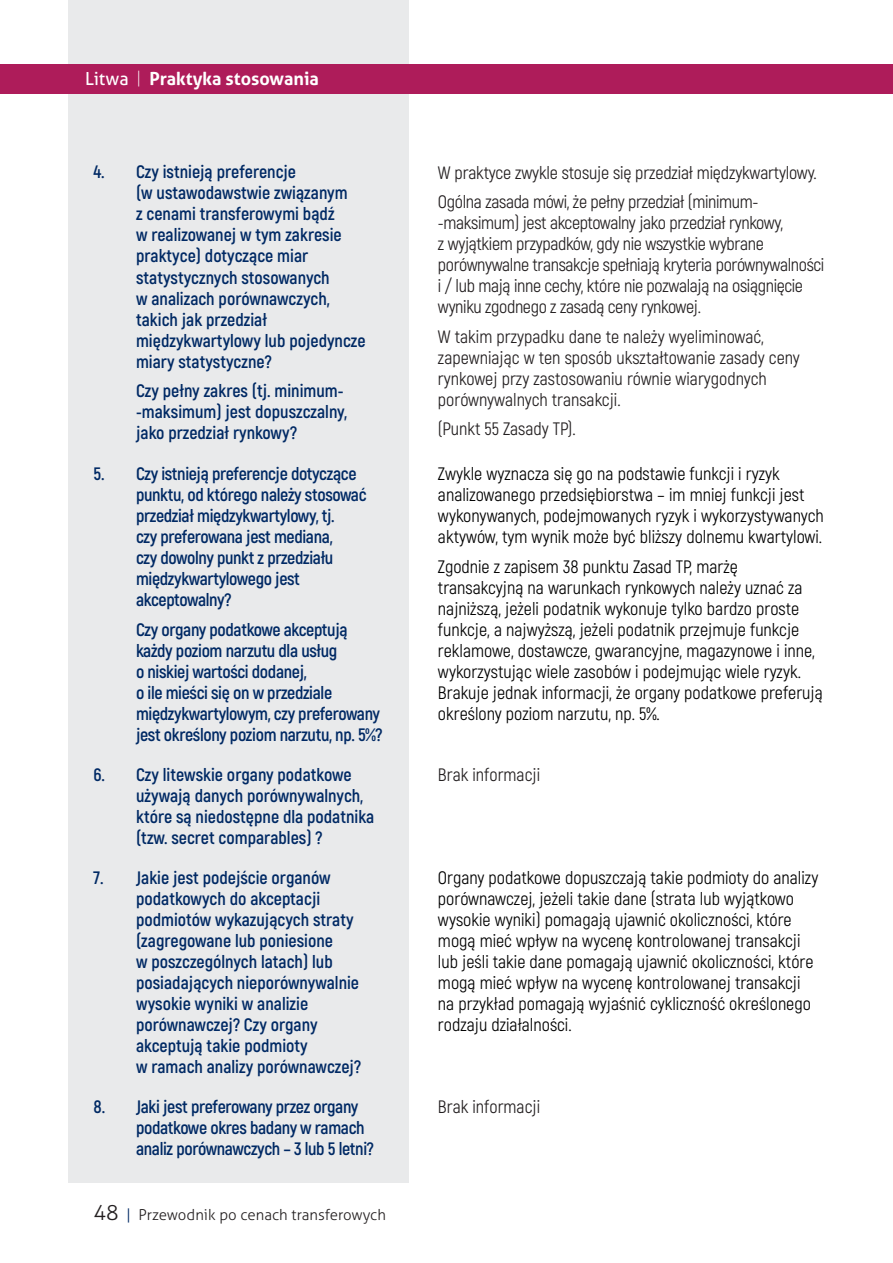
<style>
.page{position:relative;width:893px;height:1263px;background:#fff}
.page>*{position:absolute;margin:0;border:0;box-sizing:border-box;transform-origin:0 0}
.pytania_Q_A{font:700 18px/21px "Akrobat";letter-spacing:-.005em;color:#002964}
.TekstProfil{font:18px/21px "Akrobat";color:#000}
.TekstProfil-2{font:18px/21px "Akrobat";letter-spacing:-.02em;color:#231f20}
.TekstProfil-3{font:18px/21px "Akrobat";color:#231f20}
.t1{font:700 18px "Aller";color:#fff}
.t2{font:300 15px "Aller";color:#231f20}
.s1{font-weight:400}
.s2{font-family:"Akrobat";font-weight:300}
.s3{font-size:21px}
.s4{color:#002964}
</style>
<div class="page">
<div style="left:68px;top:0;width:340px;height:1183px;background:#e9eaeb"></div>
<div style="left:0;top:64px;width:893px;height:29px;background:#ae1c5a"></div>
<p class="t1" style="left:85px;top:67px;width:235px"><span class="s1">Litwa</span> <span class="s2">|</span> Praktyka stosowania</p>
<p class="pytania_Q_A" style="left:94px;top:162px;width:13px">4.</p>
<p class="pytania_Q_A" style="left:136px;top:162px;width:231px">Czy istnieją preferencje<br>(w ustawodawstwie związanym<br>z cenami transferowymi bądź<br>w realizowanej w tym zakresie praktyce) dotyczące miar statystycznych stosowanych<br>w analizach porównawczych, takich jak przedział międzykwartylowy lub pojedyncze miary statystyczne?</p>
<p class="pytania_Q_A" style="left:136px;top:380px;width:213px">Czy pełny zakres (tj. minimum--maksimum) jest dopuszczalny, jako przedział rynkowy?</p>
<p class="pytania_Q_A" style="left:94px;top:463px;width:13px">5.</p>
<p class="pytania_Q_A" style="left:136px;top:463px;width:232px">Czy istnieją preferencje dotyczące punktu, od którego należy stosować przedział międzykwartylowy, tj.<br>czy preferowana jest mediana,<br>czy dowolny punkt z przedziału międzykwartylowego jest akceptowalny?</p>
<p class="pytania_Q_A" style="left:136px;top:619px;width:248px">Czy organy podatkowe akceptują każdy poziom narzutu dla usług<br>o niskiej wartości dodanej,<br>o ile mieści się on w przedziale międzykwartylowym, czy preferowany jest określony poziom narzutu, np. 5%?</p>
<p class="TekstProfil-2" style="left:438px;top:162px;width:380px">W praktyce zwykle stosuje się przedział międzykwartylowy.</p>
<p class="TekstProfil-2" style="left:438px;top:191px;width:388px">Ogólna zasada mówi, że pełny przedział (minimum--maksimum) jest akceptowalny jako przedział rynkowy,<br>z wyjątkiem przypadków, gdy nie wszystkie wybrane porównywalne transakcje spełniają kryteria porównywalności i / lub mają inne cechy, które nie pozwalają na osiągnięcie wyniku zgodnego z zasadą ceny rynkowej.</p>
<p class="TekstProfil-3" style="left:438px;top:326px;width:363px">W takim przypadku dane te należy wyeliminować, zapewniając w ten sposób ukształtowanie zasady ceny rynkowej przy zastosowaniu równie wiarygodnych porównywalnych transakcji.</p>
<p class="TekstProfil-3" style="left:438px;top:418px;width:139px">(Punkt 55 Zasady TP).</p>
<p class="TekstProfil" style="left:438px;top:463px;width:387px">Zwykle wyznacza się go na podstawie funkcji i ryzyk analizowanego przedsiębiorstwa – im mniej funkcji jest wykonywanych, podejmowanych ryzyk i wykorzystywanych aktywów, tym wynik może być bliższy dolnemu kwartylowi.</p>
<p class="TekstProfil" style="left:438px;top:556px;width:386px">Zgodnie z zapisem 38 punktu Zasad TP, marżę transakcyjną na warunkach rynkowych należy uznać za najniższą, jeżeli podatnik wykonuje tylko bardzo proste funkcje, a najwyższą, jeżeli podatnik przejmuje funkcje reklamowe, dostawcze, gwarancyjne, magazynowe i inne, wykorzystując wiele zasobów i podejmując wiele ryzyk.<br>Brakuje jednak informacji, że organy podatkowe preferują określony poziom narzutu, np. 5%.</p>
<p class="pytania_Q_A" style="left:94px;top:764px;width:13px">6.</p>
<p class="pytania_Q_A" style="left:136px;top:764px;width:240px">Czy litewskie organy podatkowe używają danych porównywalnych, które są niedostępne dla podatnika (tzw. secret comparables) ?</p>
<p class="TekstProfil-3" style="left:438px;top:764px;width:104px">Brak informacji</p>
<p class="pytania_Q_A" style="left:94px;top:867px;width:12px">7.</p>
<p class="pytania_Q_A" style="left:136px;top:867px;width:227px">Jakie jest podejście organów podatkowych do akceptacji podmiotów wykazujących straty (zagregowane lub poniesione<br>w poszczególnych latach) lub posiadających nieporównywalnie wysokie wyniki w analizie porównawczej? Czy organy akceptują takie podmioty<br>w ramach analizy porównawczej?</p>
<p class="TekstProfil" style="left:438px;top:867px;width:382px">Organy podatkowe dopuszczają takie podmioty do analizy porównawczej, jeżeli takie dane (strata lub wyjątkowo wysokie wyniki) pomagają ujawnić okoliczności, które mogą mieć wpływ na wycenę kontrolowanej transakcji lub jeśli takie dane pomagają ujawnić okoliczności, które mogą mieć wpływ na wycenę kontrolowanej transakcji na przykład pomagają wyjaśnić cykliczność określonego rodzaju działalności.</p>
<p class="pytania_Q_A" style="left:94px;top:1096px;width:13px">8.</p>
<p class="pytania_Q_A" style="left:136px;top:1096px;width:239px">Jaki jest preferowany przez organy podatkowe okres badany w ramach analiz porównawczych – 3 lub 5 letni?</p>
<p class="TekstProfil-3" style="left:438px;top:1096px;width:104px">Brak informacji</p>
<p class="t2" style="left:94px;top:1206px;width:294px"><span class="s3">48</span> <span class="s4">|</span> Przewodnik po cenach transferowych</p>
</div>
